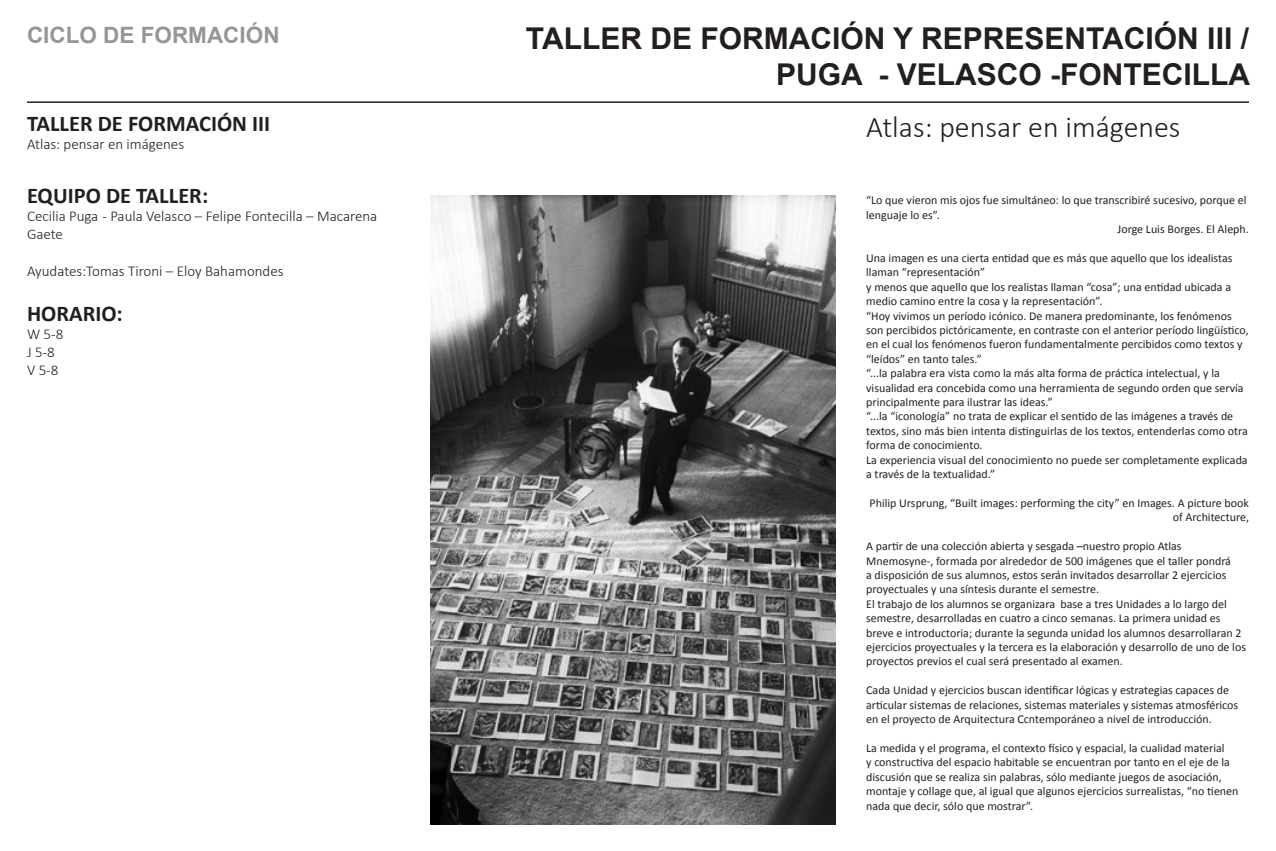
<style>
.page{position:relative;width:1276px;height:851px;background:#fff}
.page>*{position:absolute;margin:0;border:0;box-sizing:border-box;transform-origin:0 0}
.t1{font:700 30px/36px "Arial";color:#231f20;text-align:right}
.t2{font:300 30px "Calibri";color:#231f20}
.t3{font:700 22.5px "Calibri";color:#231f20}
.t4{font:700 22.5px "Arial";color:#949699}
.t5{font:300 15px/18px "Calibri";color:#231f20}
.t6{font:12px/14.4px "Calibri";color:#231f20}
</style>
<div class="page">
<img style="left:430px;top:195px;width:405px;height:629px">
<hr style="left:27px;top:101px;width:1222px;height:2px;background:#231f20">
<h2 class="t4" style="left:27px;top:20px;width:254px">CICLO DE FORMACIÓN</h2>
<h2 class="t3" style="left:27px;top:109px;width:245px">TALLER DE FORMACIÓN III</h2>
<p class="t5" style="left:27px;top:135px;width:159px">Atlas: pensar en imágenes</p>
<h2 class="t3" style="left:27px;top:181px;width:183px">EQUIPO DE TALLER:</h2>
<p class="t5" style="left:27px;top:207px;width:352px">Cecilia Puga - Paula Velasco – Felipe Fontecilla – Macarena<br>Gaete</p>
<p class="t5" style="left:27px;top:261px;width:258px">Ayudates:Tomas Tironi – Eloy Bahamondes</p>
<h2 class="t3" style="left:27px;top:298px;width:97px">HORARIO:</h2>
<p class="t5" style="left:27px;top:324px;width:38px">W 5-8<br>J 5-8<br>V 5-8</p>
<h1 class="t1" style="left:526px;top:21px;width:725px">TALLER DE FORMACIÓN Y REPRESENTACIÓN III /<br>PUGA - VELASCO -FONTECILLA</h1>
<h1 class="t2" style="left:866px;top:108px;width:316px">Atlas: pensar en imágenes</h1>
<p class="t6" style="left:866px;top:193px;width:382px">“Lo que vieron mis ojos fue simultáneo: lo que transcribiré sucesivo, porque el</p>
<p class="t6" style="left:866px;top:207px;width:75px">lenguaje lo es”.</p>
<p class="t6" style="left:1117px;top:222px;width:133px">Jorge Luis Borges. El Aleph.</p>
<p class="t6" style="left:866px;top:251px;width:384px">Una imagen es una cierta entidad que es más que aquello que los idealistas llaman “representación”<br>y menos que aquello que los realistas llaman “cosa”; una entidad ubicada a medio camino entre la cosa y la representación”.<br>“Hoy vivimos un período icónico. De manera predominante, los fenómenos son percibidos pictóricamente, en contraste con el anterior período lingüístico, en el cual los fenómenos fueron fundamentalmente percibidos como textos y “leídos” en tanto tales.”<br>“...la palabra era vista como la más alta forma de práctica intelectual, y la visualidad era concebida como una herramienta de segundo orden que servía principalmente para ilustrar las ideas.”<br>“...la “iconología” no trata de explicar el sentido de las imágenes a través de textos, sino más bien intenta distinguirlas de los textos, entenderlas como otra forma de conocimiento.<br>La experiencia visual del conocimiento no puede ser completamente explicada a través de la textualidad.”</p>
<p class="t6" style="left:869px;top:495px;width:381px;text-align:right">Philip Ursprung, “Built images: performing the city” en Images. A picture book of Architecture,</p>
<p class="t6" style="left:866px;top:539px;width:381px">A partir de una colección abierta y sesgada –nuestro propio Atlas Mnemosyne-, formada por alrededor de 500 imágenes que el taller pondrá<br>a disposición de sus alumnos, estos serán invitados desarrollar 2 ejercicios proyectuales y una síntesis durante el semestre.<br>El trabajo de los alumnos se organizara base a tres Unidades a lo largo del semestre, desarrolladas en cuatro a cinco semanas. La primera unidad es breve e introductoria; durante la segunda unidad los alumnos desarrollaran 2 ejercicios proyectuales y la tercera es la elaboración y desarrollo de uno de los proyectos previos el cual será presentado al examen.</p>
<p class="t6" style="left:866px;top:683px;width:373px">Cada Unidad y ejercicios buscan identificar lógicas y estrategias capaces de articular sistemas de relaciones, sistemas materiales y sistemas atmosféricos en el proyecto de Arquitectura Ccntemporáneo a nivel de introducción.</p>
<p class="t6" style="left:866px;top:740px;width:374px">La medida y el programa, el contexto físico y espacial, la cualidad material<br>y constructiva del espacio habitable se encuentran por tanto en el eje de la discusión que se realiza sin palabras, sólo mediante juegos de asociación, montaje y collage que, al igual que algunos ejercicios surrealistas, “no tienen nada que decir, sólo que mostrar”.</p>
</div>
